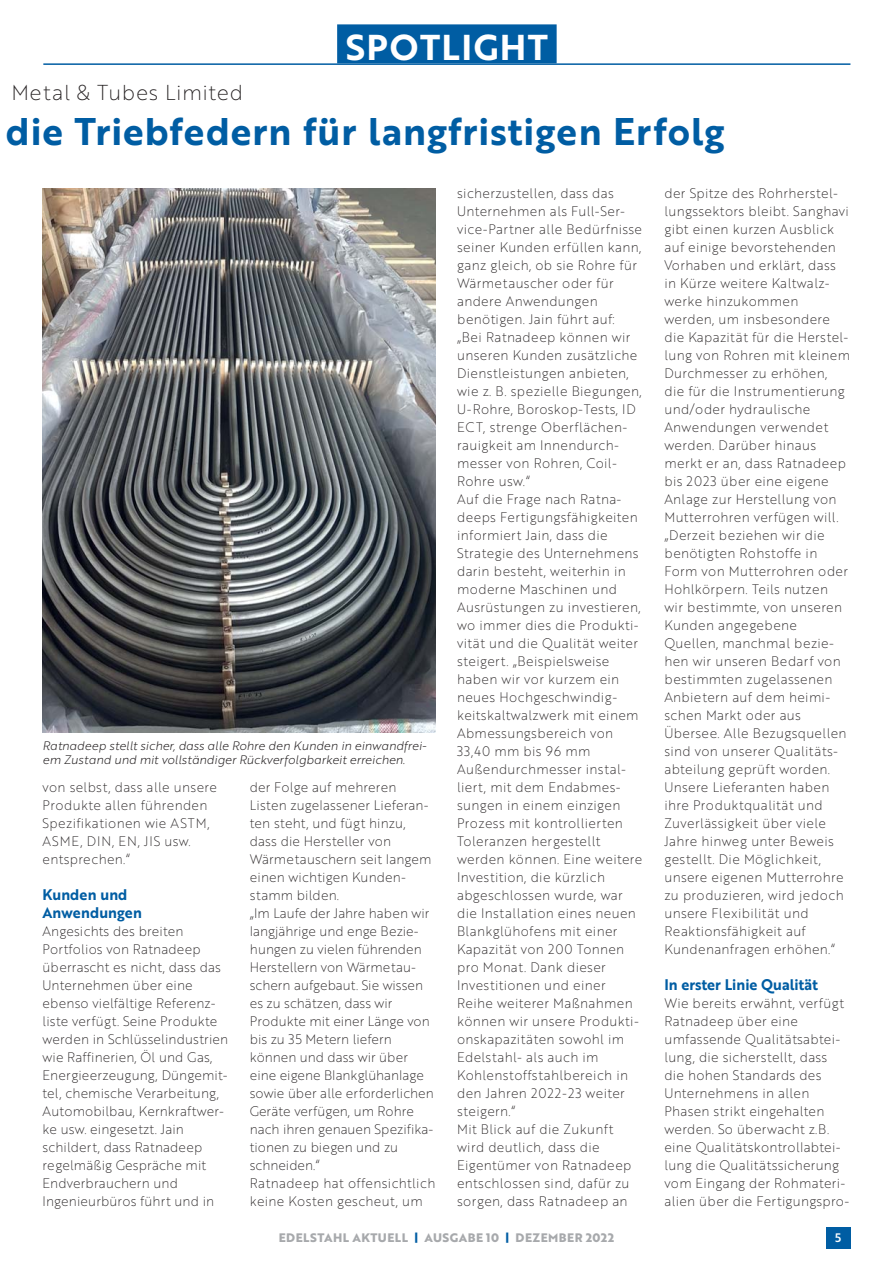
<style>
.page{position:relative;width:893px;height:1263px;background:#fff}
.page>*{position:absolute;margin:0;border:0;box-sizing:border-box;transform-origin:0 0}
.t1{font:37.5px "Brother 1816 Bold";letter-spacing:.025em;color:#005da3}
.t2{font:34.95px "Brother 1816 Bold";letter-spacing:.04em;color:#fff}
.t3{font:21px "Brother 1816 Thin";letter-spacing:.025em;color:#231f20}
.t4{font:15px/18px "Brother 1816 Bold";letter-spacing:.005em;color:#005da3;scale:.96 1}
.t5{font:13.5px/18px "Brother 1816 Thin";letter-spacing:.025em;color:#231f20;scale:.96 1}
.t6{font:13.5px/18px "Brother 1816 Thin";color:#231f20;scale:.96 1}
.t7{font:12px/14.4px "Brother 1816 Light Italic";letter-spacing:-.005em;color:#231f20}
.t8{font:700 12px "Brother 1816 Extra";letter-spacing:.04em;color:#a7a9ac}
.t9{font:12px "Brother 1816 Medium";color:#fff}
.s1{color:#005da3}
</style>
<div class="page">
<div style="left:826px;top:1227px;width:24px;height:22px;background:#005da3"></div>
<div style="left:337px;top:24px;width:220px;height:39px;background:#005da3"></div>
<hr style="left:43px;top:63px;width:807px;height:2px;background:#005da3">
<img style="left:43px;top:188px;width:393px;height:544px">
<h2 class="t2" style="left:346px;top:35px;width:204px">SPOTLIGHT</h2>
<h3 class="t3" style="left:11px;top:85px;width:233px">Metal &amp; Tubes Limited</h3>
<h1 class="t1" style="left:6px;top:118px;width:720px">die Triebfedern für langfristigen Erfolg</h1>
<p class="t7" style="left:43px;top:739px;width:385px">Ratnadeep stellt sicher, dass alle Rohre den Kunden in einwandfrei&shy;em Zustand und mit vollständiger Rückverfolgbarkeit erreichen.</p>
<p class="t5" style="left:43px;top:780px;width:183px">von selbst, dass alle unsere<br>Produkte allen führenden<br>Spezifikationen wie ASTM,<br>ASME, DIN, EN, JIS usw. entsprechen.“</p>
<p class="t4" style="left:43px;top:887px;width:105px">Kunden und<br>Anwendungen</p>
<p class="t5" style="left:43px;top:924px;width:195px">Angesichts des breiten<br>Portfolios von Ratnadeep überrascht es nicht, dass das<br>Unternehmen über eine ebenso vielfältige Referenz&shy;liste verfügt. Seine Produkte werden in Schlüsselindustrien wie Raffinerien, Öl und Gas,<br>Energieerzeugung, Düngemit&shy;tel, chemische Verarbeitung,<br>Automobilbau, Kernkraftwer&shy;ke usw. eingesetzt. Jain schildert, dass Ratnadeep regelmäßig Gespräche mit<br>Endverbrauchern und<br>Ingenieurbüros führt und in</p>
<p class="t6" style="left:250px;top:780px;width:195px">der Folge auf mehreren<br>Listen zugelassener Lieferan&shy;ten steht, und fügt hinzu, dass die Hersteller von<br>Wärmetauschern seit langem einen wichtigen Kunden&shy;stamm bilden.<br>„Im Laufe der Jahre haben wir langjährige und enge Bezie&shy;hungen zu vielen führenden<br>Herstellern von Wärmetau&shy;schern aufgebaut. Sie wissen es zu schätzen, dass wir<br>Produkte mit einer Länge von bis zu 35 Metern liefern können und dass wir über eine eigene Blankglühanlage sowie über alle erforderlichen<br>Geräte verfügen, um Rohre nach ihren genauen Spezifika&shy;tionen zu biegen und zu schneiden.“<br>Ratnadeep hat offensichtlich keine Kosten gescheut, um</p>
<p class="t5" style="left:457px;top:186px;width:194px">sicherzustellen, dass das<br>Unternehmen als Full-Ser&shy;vice-Partner alle Bedürfnisse seiner Kunden erfüllen kann, ganz gleich, ob sie Rohre für<br>Wärmetauscher oder für andere Anwendungen benötigen. Jain führt auf: „Bei Ratnadeep können wir unseren Kunden zusätzliche<br>Dienstleistungen anbieten, wie z. B. spezielle Biegungen,<br>U-Rohre, Boroskop-Tests, ID<br>ECT, strenge Oberflächen&shy;rauigkeit am Innendurch&shy;messer von Rohren, Coil-<br>Rohre usw.“<br>Auf die Frage nach Ratna&shy;deeps Fertigungsfähigkeiten informiert Jain, dass die<br>Strategie des Unternehmens darin besteht, weiterhin in moderne Maschinen und<br>Ausrüstungen zu investieren, wo immer dies die Produkti&shy;vität und die Qualität weiter steigert. „Beispielsweise haben wir vor kurzem ein neues Hochgeschwindig&shy;keitskaltwalzwerk mit einem<br>Abmessungsbereich von<br>33,40 mm bis 96 mm<br>Außendurchmesser instal&shy;liert, mit dem Endabmes&shy;sungen in einem einzigen<br>Prozess mit kontrollierten<br>Toleranzen hergestellt werden können. Eine weitere<br>Investition, die kürzlich abgeschlossen wurde, war die Installation eines neuen<br>Blankglühofens mit einer<br>Kapazität von 200 Tonnen pro Monat. Dank dieser<br>Investitionen und einer<br>Reihe weiterer Maßnahmen können wir unsere Produkti&shy;onskapazitäten sowohl im<br>Edelstahl- als auch im<br>Kohlenstoffstahlbereich in den Jahren 2022-23 weiter steigern.“<br>Mit Blick auf die Zukunft wird deutlich, dass die<br>Eigentümer von Ratnadeep entschlossen sind, dafür zu sorgen, dass Ratnadeep an</p>
<p class="t5" style="left:664px;top:186px;width:195px">der Spitze des Rohrherstel&shy;lungssektors bleibt. Sanghavi gibt einen kurzen Ausblick auf einige bevorstehenden<br>Vorhaben und erklärt, dass in Kürze weitere Kaltwalz&shy;werke hinzukommen werden, um insbesondere die Kapazität für die Herstel&shy;lung von Rohren mit kleinem<br>Durchmesser zu erhöhen, die für die Instrumentierung und/oder hydraulische<br>Anwendungen verwendet werden. Darüber hinaus merkt er an, dass Ratnadeep bis 2023 über eine eigene<br>Anlage zur Herstellung von<br>Mutterrohren verfügen will. „Derzeit beziehen wir die benötigten Rohstoffe in<br>Form von Mutterrohren oder<br>Hohlkörpern. Teils nutzen<br>wir bestimmte, von unseren<br>Kunden angegebene<br>Quellen, manchmal bezie&shy;hen wir unseren Bedarf von bestimmten zugelassenen<br>Anbietern auf dem heimi&shy;schen Markt oder aus<br>Übersee. Alle Bezugsquellen sind von unserer Qualitäts&shy;abteilung geprüft worden.<br>Unsere Lieferanten haben ihre Produktqualität und<br>Zuverlässigkeit über viele<br>Jahre hinweg unter Beweis gestellt. Die Möglichkeit, unsere eigenen Mutterrohre zu produzieren, wird jedoch unsere Flexibilität und<br>Reaktionsfähigkeit auf<br>Kundenanfragen erhöhen.“</p>
<p class="t4" style="left:664px;top:977px;width:162px">In erster Linie Qualität</p>
<p class="t5" style="left:664px;top:996px;width:194px">Wie bereits erwähnt, verfügt<br>Ratnadeep über eine umfassende Qualitätsabtei&shy;lung, die sicherstellt, dass die hohen Standards des<br>Unternehmens in allen<br>Phasen strikt eingehalten werden. So überwacht z.B. eine Qualitätskontrollabtei&shy;lung die Qualitätssicherung vom Eingang der Rohmateri&shy;alien über die Fertigungspro-</p>
<p class="t8" style="left:279px;top:1233px;width:337px">EDELSTAHL AKTUELL <span class="s1">|</span> AUSGABE 10 <span class="s1">|</span> DEZEMBER 2022</p>
<p class="t9" style="left:835px;top:1234px;width:8px">5</p>
</div>
